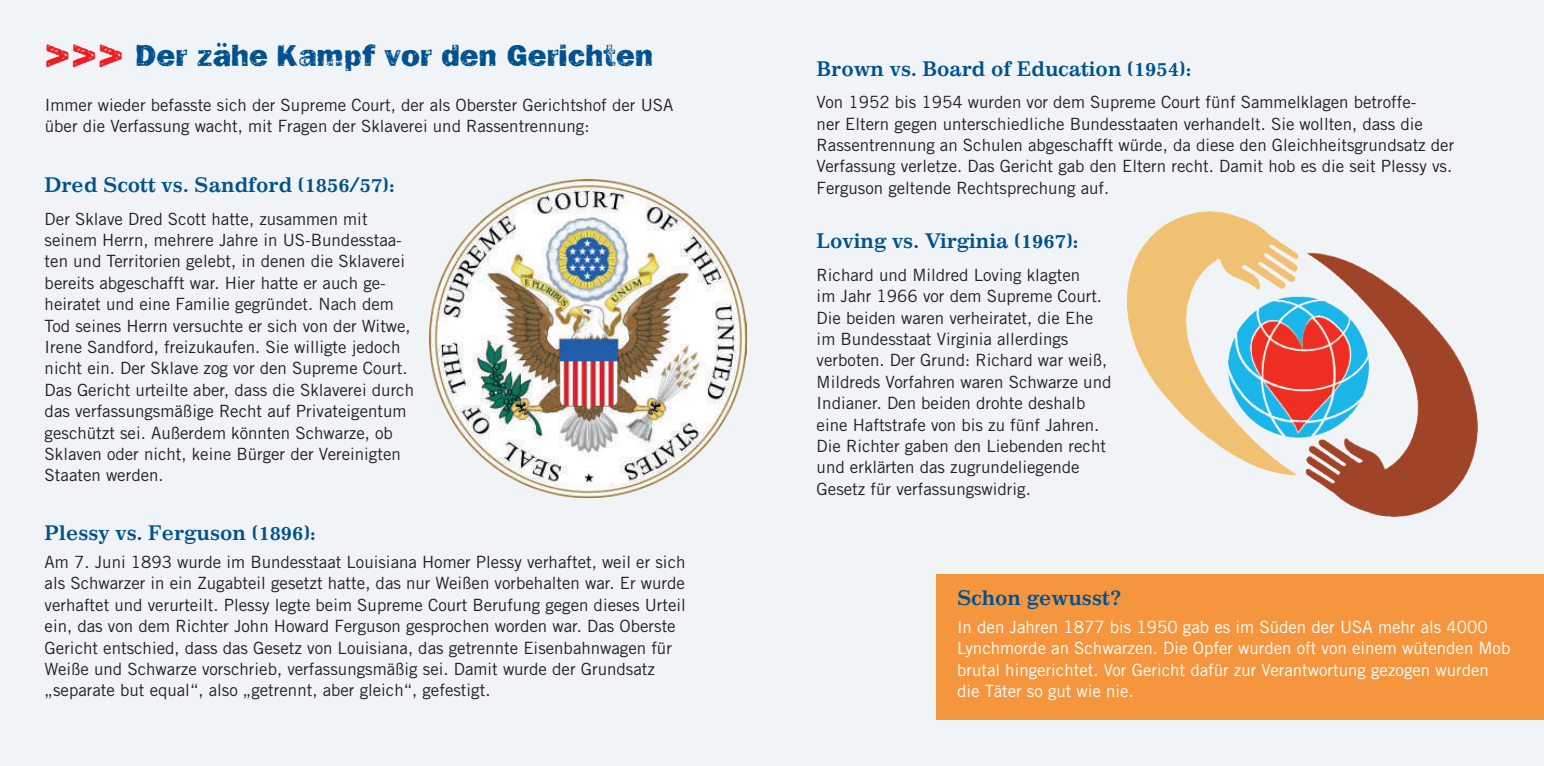
<style>
.page{position:relative;width:1544px;height:766px;background:#fff}
.page>*{position:absolute;margin:0;border:0;box-sizing:border-box;transform-origin:0 0}
.t1{font:31.5px "Frankie";color:#00518e}
.t2{font:700 20.25px "Impressum Std";color:#00518e}
.t3{font:16.88px/21.4px "Trade Gothic LT Std";color:#231f20}
.t4{font:16.88px/21.4px "Trade Gothic LT Std";color:#fff}
.s1{font-size:45px;color:#ee1d23}
</style>
<div class="page">
<div style="left:0;top:0;width:1543px;height:765px;background:#f0f4f7"></div>
<img style="left:429px;top:179px;width:317px;height:318px">
<div style="left:936px;top:574px;width:607px;height:145px;background:#f5963f"></div>
<img style="left:1127px;top:212px;width:349px;height:304px">
<h1 class="t1" style="left:45px;top:37px;width:610px"><span class="s1">&gt;&gt;&gt;</span> Der zähe Kampf vor den Gerichten</h1>
<p class="t3" style="left:45px;top:94px;width:630px">Immer wieder befasste sich der Supreme Court, der als Oberster Gerichtshof der USA über die Verfassung wacht, mit Fragen der Sklaverei und Rassentrennung:</p>
<p class="t2" style="left:45px;top:172px;width:351px">Dred Scott vs. Sandford (1856/57):</p>
<p class="t3" style="left:45px;top:208px;width:371px">Der Sklave Dred Scott hatte, zusammen mit seinem Herrn, mehrere Jahre in US-Bundesstaa&shy;ten und Territorien gelebt, in denen die Sklaverei bereits abgeschafft war. Hier hatte er auch ge&shy;heiratet und eine Familie gegründet. Nach dem Tod seines Herrn versuchte er sich von der Witwe, Irene Sandford, freizukaufen. Sie willigte jedoch nicht ein. Der Sklave zog vor den Supreme Court.<br>Das Gericht urteilte aber, dass die Sklaverei durch das verfassungsmäßige Recht auf Privateigentum geschützt sei. Außerdem könnten Schwarze, ob Sklaven oder nicht, keine Bürger der Vereinigten Staaten werden.</p>
<p class="t2" style="left:45px;top:520px;width:273px">Plessy vs. Ferguson (1896):</p>
<p class="t3" style="left:45px;top:551px;width:643px">Am 7. Juni 1893 wurde im Bundesstaat Louisiana Homer Plessy verhaftet, weil er sich als Schwarzer in ein Zugabteil gesetzt hatte, das nur Weißen vorbehalten war. Er wurde verhaftet und verurteilt. Plessy legte beim Supreme Court Berufung gegen dieses Urteil ein, das von dem Richter John Howard Ferguson gesprochen worden war. Das Oberste Gericht entschied, dass das Gesetz von Louisiana, das getrennte Eisenbahnwagen für Weiße und Schwarze vorschrieb, verfassungsmäßig sei. Damit wurde der Grundsatz „separate but equal“, also „getrennt, aber gleich“, gefestigt.</p>
<p class="t2" style="left:816px;top:56px;width:376px">Brown vs. Board of Education (1954):</p>
<p class="t3" style="left:816px;top:91px;width:639px">Von 1952 bis 1954 wurden vor dem Supreme Court fünf Sammelklagen betroffe-<br>ner Eltern gegen unterschiedliche Bundesstaaten verhandelt. Sie wollten, dass die Rassentrennung an Schulen abgeschafft würde, da diese den Gleichheitsgrundsatz der Verfassung verletze. Das Gericht gab den Eltern recht. Damit hob es die seit Plessy vs.<br>Ferguson geltende Rechtsprechung auf.</p>
<p class="t2" style="left:816px;top:228px;width:263px">Loving vs. Virginia (1967):</p>
<p class="t3" style="left:816px;top:264px;width:296px">Richard und Mildred Loving klagten<br>im Jahr 1966 vor dem Supreme Court.<br>Die beiden waren verheiratet, die Ehe im Bundesstaat Virginia allerdings verboten. Der Grund: Richard war weiß, Mildreds Vorfahren waren Schwarze und Indianer. Den beiden drohte deshalb eine Haftstrafe von bis zu fünf Jahren.<br>Die Richter gaben den Liebenden recht und erklärten das zugrundeliegende Gesetz für verfassungswidrig.</p>
<p class="t2" style="left:957px;top:585px;width:166px">Schon gewusst?</p>
<p class="t4" style="left:957px;top:616px;width:555px">In den Jahren 1877 bis 1950 gab es im Süden der USA mehr als 4000<br>Lynchmorde an Schwarzen. Die Opfer wurden oft von einem wütenden Mob brutal hingerichtet. Vor Gericht dafür zur Verantwortung gezogen wurden die Täter so gut wie nie.</p>
</div>
